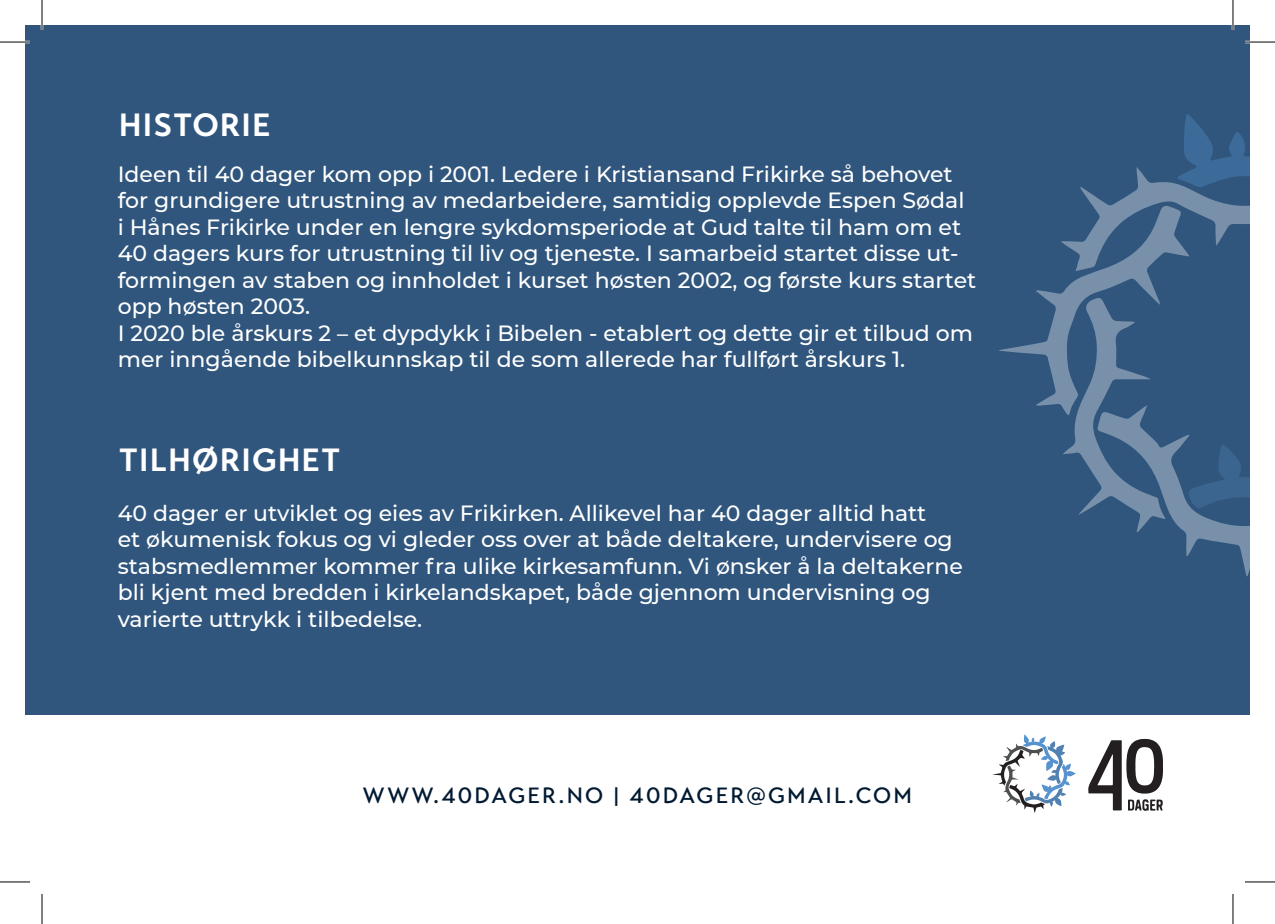
<style>
.page{position:relative;width:1275px;height:924px;background:#fff}
.page>*{position:absolute;margin:0;border:0;box-sizing:border-box;transform-origin:0 0}
.t1{font:700 32px "Transat Text";letter-spacing:.03em;color:#fff}
.t2{font:500 22px/26.4px "Montserrat";color:#fff}
.t3{font:500 22px "Transat Text";letter-spacing:.1em;color:#011a32}
</style>
<div class="page">
<div style="left:25px;top:25px;width:1225px;height:689px;background:#30567d"></div>
<svg style="left:992px;top:734px;width:83px;height:78px"></svg>
<svg style="left:999px;top:114px;width:251px;height:462px"></svg>
<svg style="left:1088px;top:738px;width:75px;height:73px"></svg>
<hr style="left:0;top:41px;width:30px;height:2px;background:#fff">
<hr style="left:1245px;top:41px;width:30px;height:2px;background:#fff">
<hr style="left:41px;top:0;width:2px;height:30px;background:#fff">
<hr style="left:1231px;top:0;width:3px;height:30px;background:#fff">
<hr style="left:0;top:42px;width:30px;height:1px;background:#000">
<hr style="left:1245px;top:42px;width:30px;height:1px;background:#000">
<hr style="left:0;top:881px;width:30px;height:1px;background:#000">
<hr style="left:1245px;top:881px;width:30px;height:1px;background:#000">
<hr style="left:42px;top:0;width:1px;height:30px;background:#000">
<hr style="left:42px;top:893px;width:1px;height:30px;background:#000">
<hr style="left:1232px;top:0;width:1px;height:30px;background:#000">
<hr style="left:1232px;top:893px;width:1px;height:30px;background:#000">
<p class="t1" style="left:119px;top:105px;width:154px">HISTORIE</p>
<p class="t2" style="left:118px;top:160px;width:860px">Ideen til 40 dager kom opp i 2001. Ledere i Kristiansand Frikirke så behovet for grundigere utrustning av medarbeidere, samtidig opplevde Espen Sødal<br>i Hånes Frikirke under en lengre sykdomsperiode at Gud talte til ham om et 40 dagers kurs for utrustning til liv og tjeneste. I samarbeid startet disse ut&shy;formingen av staben og innholdet i kurset høsten 2002, og første kurs startet opp høsten 2003.</p>
<p class="t2" style="left:118px;top:318px;width:856px">I 2020 ble årskurs 2 – et dypdykk i Bibelen - etablert og dette gir et tilbud om mer inngående bibelkunnskap til de som allerede har fullført årskurs 1.</p>
<p class="t1" style="left:119px;top:440px;width:222px">TILHØRIGHET</p>
<p class="t2" style="left:118px;top:498px;width:846px">40 dager er utviklet og eies av Frikirken. Allikevel har 40 dager alltid hatt<br>et økumenisk fokus og vi gleder oss over at både deltakere, undervisere og stabsmedlemmer kommer fra ulike kirkesamfunn. Vi ønsker å la deltakerne bli kjent med bredden i kirkelandskapet, både gjennom undervisning og varierte uttrykk i tilbedelse.</p>
<p class="t3" style="left:363px;top:781px;width:550px">WWW.40DAGER.NO | 40DAGER@GMAIL.COM</p>
</div>
